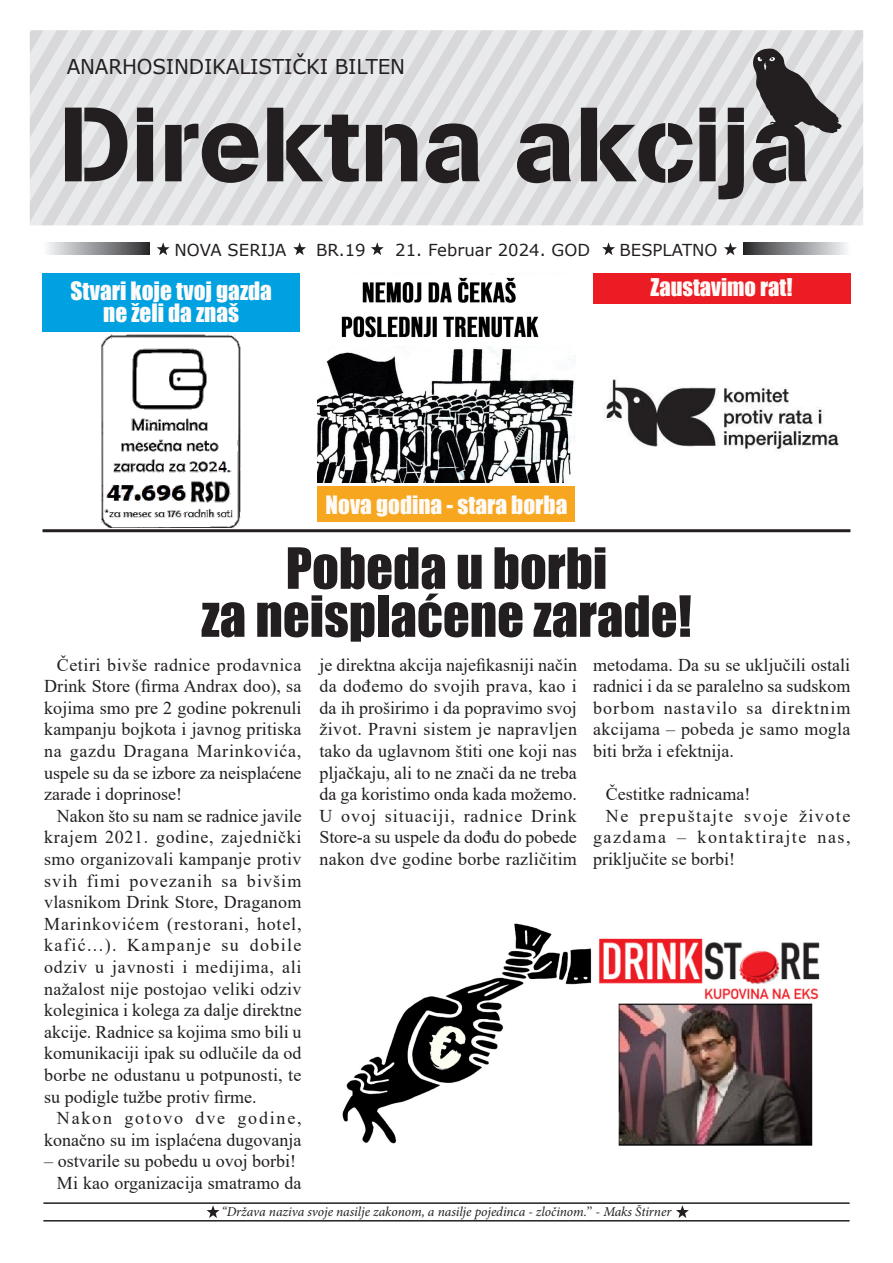
<style>
.page{position:relative;width:893px;height:1263px;background:#fff}
.page>*{position:absolute;margin:0;border:0;box-sizing:border-box;transform-origin:0 0}
.t1{font:104.25px "AG Book Stencil";color:#231f20}
.t2{font:52.5px "Impact";color:#231f20}
.t3{font:23.25px "Impact";color:#fefaf8}
.t4{font:22.5px "Impact";color:#fefaf8}
.t5{font:20.4px "MS Reference Sans Serif";letter-spacing:-.01em;color:#231f20}
.t6{font:18px/21.6px "Times New Roman";color:#231f20;text-align:justify}
.t7{font:16.5px "MS Reference Sans Serif";color:#231f20}
.t8{font:italic 13.5px "Minion Pro";letter-spacing:-.005em;color:#231f20}
.s1{font-style:normal}
</style>
<div class="page">
<svg style="left:30px;top:30px;width:833px;height:195px;background:#dcdcde"></svg>
<svg style="left:48px;top:242px;width:102px;height:13px"></svg>
<svg style="left:743px;top:242px;width:103px;height:13px"></svg>
<hr style="left:43px;top:1220px;width:807px;height:1px;background:#231f20">
<hr style="left:43px;top:1202px;width:807px;height:2px;background:#231f20">
<div style="left:593px;top:273px;width:257px;height:31px;background:#eb1c24"></div>
<div style="left:318px;top:486px;width:257px;height:35px;background:#f7a71f"></div>
<div style="left:43px;top:273px;width:257px;height:59px;background:#00a1e1"></div>
<svg style="left:293px;top:242px;width:13px;height:13px"></svg>
<svg style="left:371px;top:242px;width:13px;height:13px"></svg>
<svg style="left:602px;top:242px;width:13px;height:13px"></svg>
<svg style="left:157px;top:242px;width:13px;height:13px"></svg>
<svg style="left:724px;top:242px;width:13px;height:13px"></svg>
<img style="left:342px;top:923px;width:478px;height:223px">
<hr style="left:43px;top:529px;width:807px;height:3px;background:#231f20">
<img style="left:101px;top:334px;width:140px;height:193px">
<img style="left:318px;top:273px;width:257px;height:210px">
<img style="left:604px;top:379px;width:235px;height:73px">
<svg style="left:207px;top:1205px;width:12px;height:13px"></svg>
<svg style="left:676px;top:1205px;width:13px;height:13px"></svg>
<p class="t5" style="left:67px;top:53px;width:340px">ANARHOSINDIKALISTIČKI BILTEN</p>
<h1 class="t1" style="left:59px;top:82px;width:753px">Direktna akcija</h1>
<p class="t7" style="left:174px;top:239px;width:114px">NOVA SERIJA</p>
<p class="t7" style="left:316px;top:239px;width:51px">BR.19</p>
<p class="t7" style="left:395px;top:239px;width:196px">21. Februar 2024. GOD</p>
<p class="t7" style="left:620px;top:239px;width:99px">BESPLATNO</p>
<p class="t3" style="left:70px;top:273px;width:203px">Stvari koje tvoj gazda</p>
<p class="t4" style="left:650px;top:269px;width:143px">Zaustavimo rat!</p>
<p class="t3" style="left:103px;top:295px;width:137px">ne želi da znaš</p>
<p class="t3" style="left:326px;top:487px;width:243px">Nova godina - stara borba</p>
<p class="t2" style="left:286px;top:527px;width:323px">Pobeda u borbi</p>
<p class="t2" style="left:201px;top:575px;width:492px">za neisplaćene zarade!</p>
<p class="t6" style="left:44px;top:653px;width:259px;text-indent:13px">Četiri bivše radnice prodavnica Drink Store (firma Andrax doo), sa kojima smo pre 2 godine pokrenuli kampanju bojkota i javnog pritiska na gazdu Dragana Marinkovića, uspele su da se izbore za neisplaćene zarade i doprinose!</p>
<p class="t6" style="left:44px;top:804px;width:259px;text-indent:13px">Nakon što su nam se radnice javile krajem 2021. godine, zajednički smo organizovali kampanje protiv svih fimi povezanih sa bivšim vlasnikom Drink Store, Draganom Marinkovićem (restorani, hotel, kafić...). Kampanje su dobile odziv u javnosti i medijima, ali nažalost nije postojao veliki odziv koleginica i kolega za dalje direktne akcije. Radnice sa kojima smo bili u komunikaciji ipak su odlučile da od borbe ne odustanu u potpunosti, te su podigle tužbe protiv firme.</p>
<p class="t6" style="left:44px;top:1107px;width:259px;text-align:right">Nakon gotovo dve godine, konačno su im isplaćena dugovanja</p>
<p class="t6" style="left:44px;top:1150px;width:253px">– ostvarile su pobedu u ovoj borbi!</p>
<p class="t6" style="left:57px;top:1171px;width:246px">Mi kao organizacija smatramo da</p>
<p class="t6" style="left:320px;top:653px;width:259px">je direktna akcija najefikasniji način da dođemo do svojih prava, kao i da ih proširimo i da popravimo svoj život. Pravni sistem je napravljen tako da uglavnom štiti one koji nas pljačkaju, ali to ne znači da ne treba da ga koristimo onda kada možemo.<br>U ovoj situaciji, radnice Drink Store-a su uspele da dođu do pobede nakon dve godine borbe različitim</p>
<p class="t6" style="left:593px;top:653px;width:259px">metodama. Da su se uključili ostali radnici i da se paralelno sa sudskom borbom nastavilo sa direktnim akcijama – pobeda je samo mogla biti brža i efektnija.</p>
<p class="t6" style="left:606px;top:783px;width:146px">Čestitke radnicama!</p>
<p class="t6" style="left:593px;top:804px;width:259px;text-indent:13px">Ne prepuštajte svoje živote gazdama – kontaktirajte nas, priključite se borbi!</p>
<p class="t8" style="left:222px;top:1203px;width:451px">‘‘Država naziva svoje nasilje zakonom, a nasilje pojedinca - zločinom.<span class="s1">’’ -</span> Maks Štirner</p>
</div>
